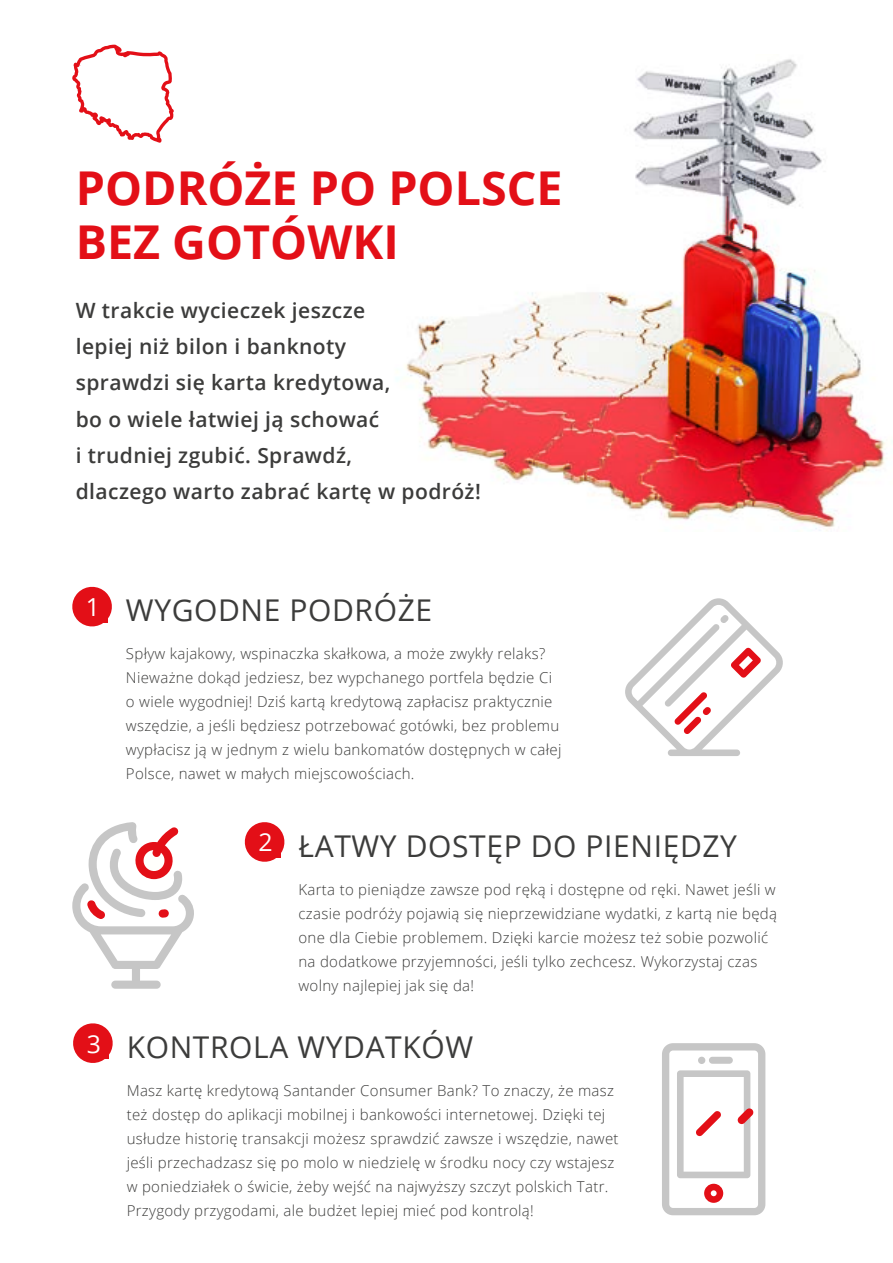
<style>
.page{position:relative;width:893px;height:1263px;background:#fff}
.page>*{position:absolute;margin:0;border:0;box-sizing:border-box;transform-origin:0 0}
.t1{font:700 46.65px/54px "Open Sans";color:#e30f17}
.t2{font:30px "Open Sans";letter-spacing:.02em;color:#3c3c3b}
.t3{font:24.75px "Open Sans";color:#fff}
.t4{font:600 21px/36.3px "Open Sans";letter-spacing:.02em;color:#3c3c3b}
.t5{font:300 15px/24px "Open Sans";letter-spacing:.02em;color:#3c3c3b}
</style>
<div class="page">
<img style="left:396px;top:59px;width:490px;height:472px">
<svg style="left:72px;top:586px;width:40px;height:41px"></svg>
<div style="left:97px;top:611px;width:11px;height:12px;background:#e30f17"></div>
<svg style="left:244px;top:822px;width:41px;height:40px"></svg>
<div style="left:269px;top:846px;width:12px;height:12px;background:#e30f17"></div>
<svg style="left:625px;top:598px;width:158px;height:158px"></svg>
<svg style="left:72px;top:822px;width:122px;height:167px"></svg>
<svg style="left:72px;top:45px;width:102px;height:98px"></svg>
<svg style="left:73px;top:1023px;width:40px;height:40px"></svg>
<div style="left:97px;top:1047px;width:12px;height:12px;background:#e30f17"></div>
<svg style="left:662px;top:1043px;width:103px;height:172px"></svg>
<h1 class="t1" style="left:76px;top:160px;width:488px">PODRÓŻE PO POLSCE<br>BEZ GOTÓWKI</h1>
<h3 class="t4" style="left:76px;top:291px;width:407px">W trakcie wycieczek jeszcze<br>lepiej niż bilon i banknoty<br>sprawdzi się karta kredytowa,<br>bo o wiele łatwiej ją schować<br>i trudniej zgubić. Sprawdź,<br>dlaczego warto zabrać kartę w podróż!</h3>
<h3 class="t3" style="left:86px;top:590px;width:16px">1</h3>
<h2 class="t2" style="left:126px;top:590px;width:308px">WYGODNE PODRÓŻE</h2>
<p class="t5" style="left:126px;top:642px;width:437px">Spływ kajakowy, wspinaczka skałkowa, a może zwykły relaks?<br>Nieważne dokąd jedziesz, bez wypchanego portfela będzie Ci o wiele wygodniej! Dziś kartą kredytową zapłacisz praktycznie wszędzie, a jeśli będziesz potrzebować gotówki, bez problemu wypłacisz ją w jednym z wielu bankomatów dostępnych w całej Polsce, nawet w małych miejscowościach.</p>
<h3 class="t3" style="left:258px;top:825px;width:16px">2</h3>
<h2 class="t2" style="left:298px;top:825px;width:440px">ŁATWY DOSTĘP DO PIENIĘDZY</h2>
<p class="t5" style="left:298px;top:877px;width:480px">Karta to pieniądze zawsze pod ręką i dostępne od ręki. Nawet jeśli w czasie podróży pojawią się nieprzewidziane wydatki, z kartą nie będą one dla Ciebie problemem. Dzięki karcie możesz też sobie pozwolić na dodatkowe przyjemności, jeśli tylko zechcesz. Wykorzystaj czas wolny najlepiej jak się da!</p>
<h2 class="t2" style="left:87px;top:1026px;width:388px"><sup>3</sup> KONTROLA WYDATKÓW</h2>
<p class="t5" style="left:127px;top:1078px;width:493px">Masz kartę kredytową Santander Consumer Bank? To znaczy, że masz też dostęp do aplikacji mobilnej i bankowości internetowej. Dzięki tej usłudze historię transakcji możesz sprawdzić zawsze i wszędzie, nawet jeśli przechadzasz się po molo w niedzielę w środku nocy czy wstajesz w poniedziałek o świcie, żeby wejść na najwyższy szczyt polskich Tatr.<br>Przygody przygodami, ale budżet lepiej mieć pod kontrolą!</p>
</div>
